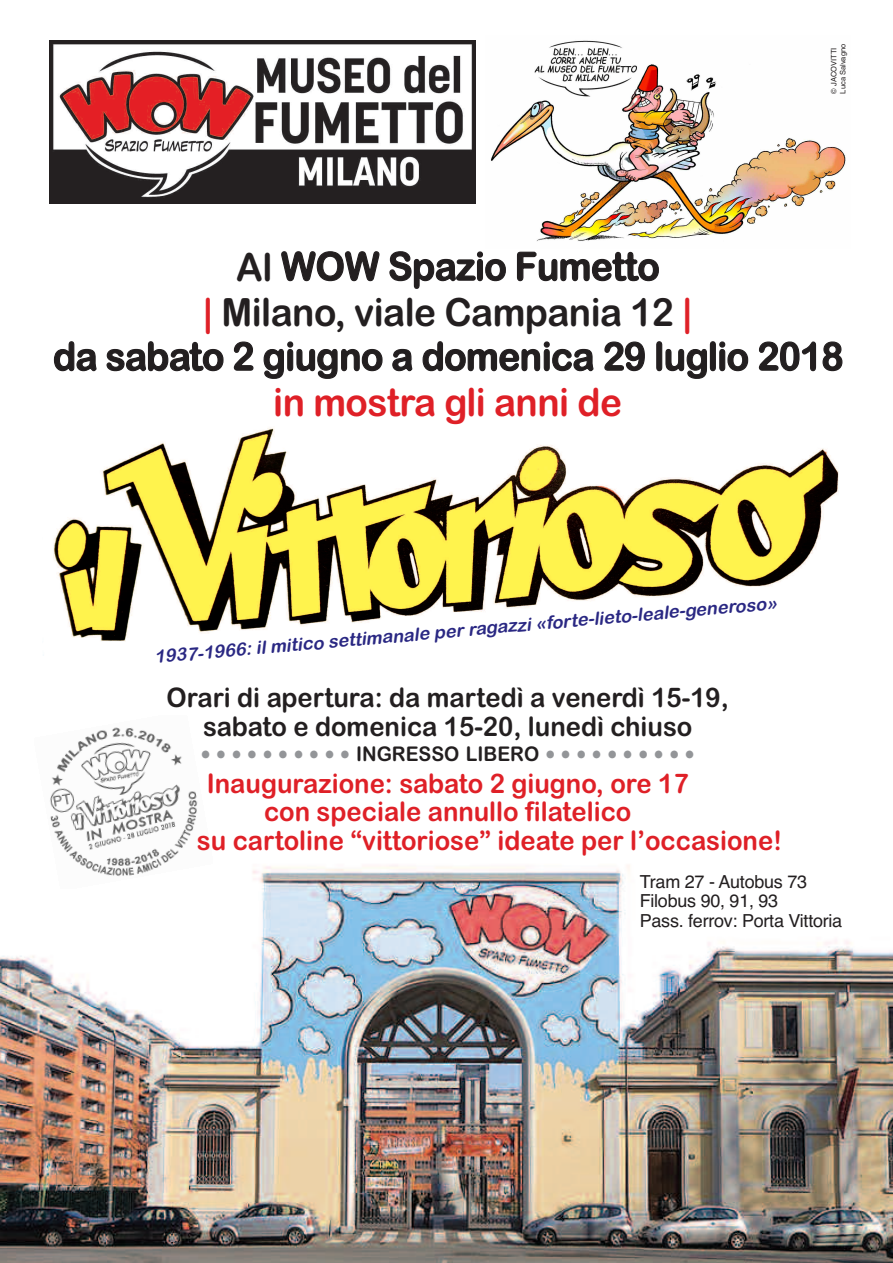
<style>
.page{position:relative;width:893px;height:1263px;background:#fff}
.page>*{position:absolute;margin:0;border:0;box-sizing:border-box;transform-origin:0 0}
.t1{font:39px/45px "Arial Rounded MT Bold";letter-spacing:-.015em;color:#231f20;text-align:center;scale:.95 1}
.t2{font:39px "Arial Rounded MT Bold";letter-spacing:-.015em;color:#df2027;scale:.95 1}
.t3{font:27px "Arial Rounded MT Bold";color:#df2027;scale:.95 1}
.t4{font:27px/28.5px "Arial Rounded MT Bold";color:#231f20;text-align:center;scale:.95 1}
.t5{font:27px "Arial Rounded MT Bold";color:#939598;scale:.95 1}
.t6{font:italic 18px "Arial Rounded MT Bold";color:#2a2883}
.t7{font:18px/19.5px "Helvetica";letter-spacing:-.015em;color:#231f20}
.t8{font:7.5px/9px "Helvetica";color:#231f20}
.s1{color:#df2027}
.s2{font-size:20.25px;color:#231f20}
</style>
<div class="page">
<img style="left:0;top:865px;width:893px;height:398px">
<img style="left:53px;top:427px;width:786px;height:215px">
<div style="left:34px;top:716px;width:186px;height:184px;background:#fff"></div>
<img style="left:50px;top:727px;width:148px;height:149px">
<img style="left:491px;top:40px;width:355px;height:201px">
<img style="left:49px;top:41px;width:427px;height:162px">
<p class="t8" style="left:829px;top:94px;width:51px;rotate:-90deg">© JACOVITTI<br>Luca Salvagno</p>
<h1 class="t1" style="left:53px;top:244px;width:833px">Al WOW Spazio Fumetto<br><span class="s1">|</span> Milano, viale Campania 12 <span class="s1">|<br></span>da sabato 2 giugno a domenica 29 luglio 2018</h1>
<h1 class="t2" style="left:273px;top:380px;width:369px">in mostra gli anni de</h1>
<p class="t6" style="left:153px;top:647px;width:626px;rotate:-5deg">1937-1966: il mitico settimanale per ragazzi «forte-lieto-leale-generoso»</p>
<p class="t4" style="left:167px;top:684px;width:593px">Orari di apertura: da martedì a venerdì 15-19, sabato e domenica 15-20, lunedì chiuso</p>
<p class="t5" style="left:201px;top:739px;width:521px">••••••••••<span class="s2">INGRESSOLIBERO</span>••••••••••</p>
<p class="t3" style="left:207px;top:767px;width:509px">Inaugurazione: sabato 2 giugno, ore 17</p>
<p class="t3" style="left:264px;top:796px;width:388px">con speciale annullo filatelico</p>
<p class="t3" style="left:197px;top:824px;width:617px">su cartoline “vittoriose” ideate per l’occasione!</p>
<p class="t7" style="left:640px;top:872px;width:204px">Tram 27 - Autobus 73<br>Filobus 90, 91, 93<br>Pass. ferrov: Porta Vittoria</p>
</div>
